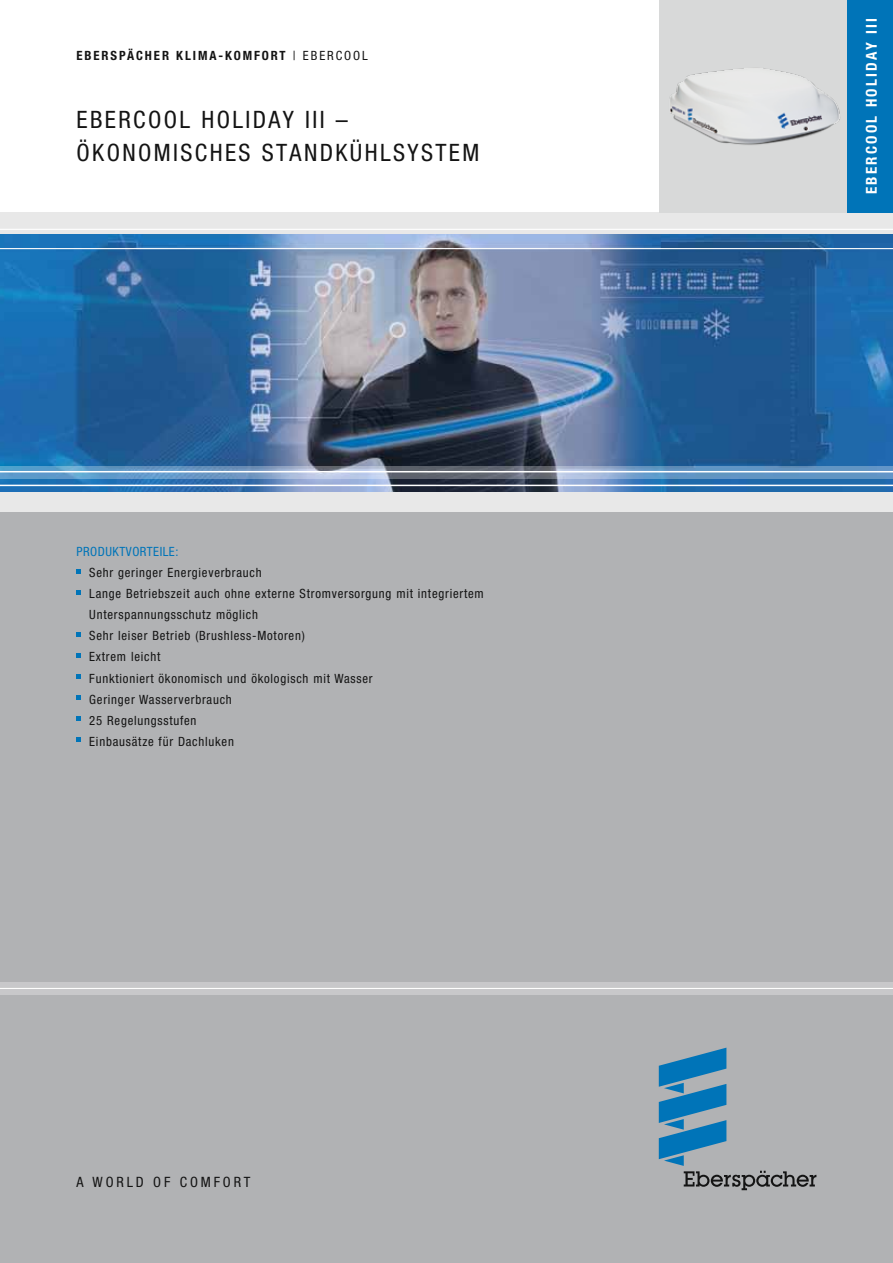
<style>
.page{position:relative;width:893px;height:1263px;background:#fff}
.page>*{position:absolute;margin:0;border:0;box-sizing:border-box;transform-origin:0 0}
.t1{font:condensed 24px/33px "Helvetica Neue LTW1 G";letter-spacing:.1em;color:#141414}
.t2{font:700 condensed 15px "Helvetica Neue LTW1 G";letter-spacing:.15em;color:#fff}
.t3{font:condensed 14.25px "Helvetica Neue LTW1 G";letter-spacing:.2em;color:#141414}
.t4{font:condensed 12.75px "Helvetica Neue LTW1 G";letter-spacing:.06em;color:#141414}
.t5{font:700 condensed 12.75px "Helvetica Neue LTW1 G";letter-spacing:.15em;color:#141414}
.t6{font:condensed 12.75px "Helvetica Neue LTW1 G";letter-spacing:.04em;color:#0074b8}
.s1{font-weight:400}
</style>
<div class="page">
<div style="left:0;top:505px;width:893px;height:758px;background:#b1b2b4"></div>
<img style="left:0;top:234px;width:893px;height:258px">
<svg style="left:0;top:466px;width:893px;height:12px"></svg>
<hr style="left:0;top:471px;width:893px;height:1px;background:#fff">
<hr style="left:0;top:485px;width:893px;height:1px;background:#fff">
<div style="left:0;top:492px;width:893px;height:19px;background:#e8e8e8"></div>
<svg style="left:659px;top:1047px;width:157px;height:143px"></svg>
<svg style="left:0;top:982px;width:893px;height:13px;fill:#c8c8ca"></svg>
<div style="left:0;top:213px;width:893px;height:21px;background:#e8e8e8"></div>
<hr style="left:0;top:229px;width:893px;height:1px;background:#fff">
<hr style="left:0;top:248px;width:893px;height:1px;background:#fff">
<div style="left:659px;top:0;width:234px;height:212px;background:#d8d9d9"></div>
<div style="left:848px;top:0;width:45px;height:212px;background:#0074b8"></div>
<svg style="left:77px;top:570px;width:4px;height:4px"></svg>
<svg style="left:77px;top:591px;width:4px;height:4px"></svg>
<svg style="left:77px;top:633px;width:4px;height:4px"></svg>
<svg style="left:77px;top:654px;width:4px;height:4px"></svg>
<svg style="left:77px;top:675px;width:4px;height:4px"></svg>
<svg style="left:77px;top:696px;width:4px;height:4px"></svg>
<svg style="left:77px;top:717px;width:4px;height:4px"></svg>
<svg style="left:77px;top:738px;width:4px;height:4px"></svg>
<img style="left:670px;top:68px;width:170px;height:77px">
<p class="t5" style="left:77px;top:48px;width:9px">EBER</p>
<p class="t5" style="left:111px;top:48px;width:35px">SPÄCHER</p>
<p class="t5" style="left:176px;top:48px;width:160px">KLI MA-KOMFORT <span class="s1">| EBERCOOL</span></p>
<h1 class="t1" style="left:77px;top:104px;width:404px">Ebercool Holiday III – ökonomisches Standkühlsystem</h1>
<p class="t6" style="left:77px;top:544px;width:103px">produktvorteile:</p>
<p class="t4" style="left:82px;top:565px;width:182px">Sehr geringer Energieverbrauch</p>
<p class="t4" style="left:82px;top:586px;width:404px">Lange Betriebszeit auch ohne externe Stromversorgung mit integriertem</p>
<p class="t4" style="left:77px;top:607px;width:183px">Unterspannungsschutz möglich</p>
<p class="t4" style="left:82px;top:628px;width:225px">Sehr leiser Betrieb (Brushless-Motoren)</p>
<p class="t4" style="left:89px;top:649px;width:73px">Extrem leicht</p>
<p class="t4" style="left:82px;top:670px;width:293px">Funktioniert ökonomisch und ökologisch mit Wasser</p>
<p class="t4" style="left:89px;top:691px;width:144px">Geringer Wasserverbrauch</p>
<p class="t4" style="left:89px;top:712px;width:109px">25 Regelungsstufen</p>
<p class="t4" style="left:89px;top:733px;width:146px">Einbausätze für Dachluken</p>
<p class="t3" style="left:77px;top:1173px;width:175px">a world of comfort</p>
<p class="t2" style="left:862px;top:194px;width:178px;rotate:-90deg">EBERCOOL HOLIDAY III</p>
</div>
